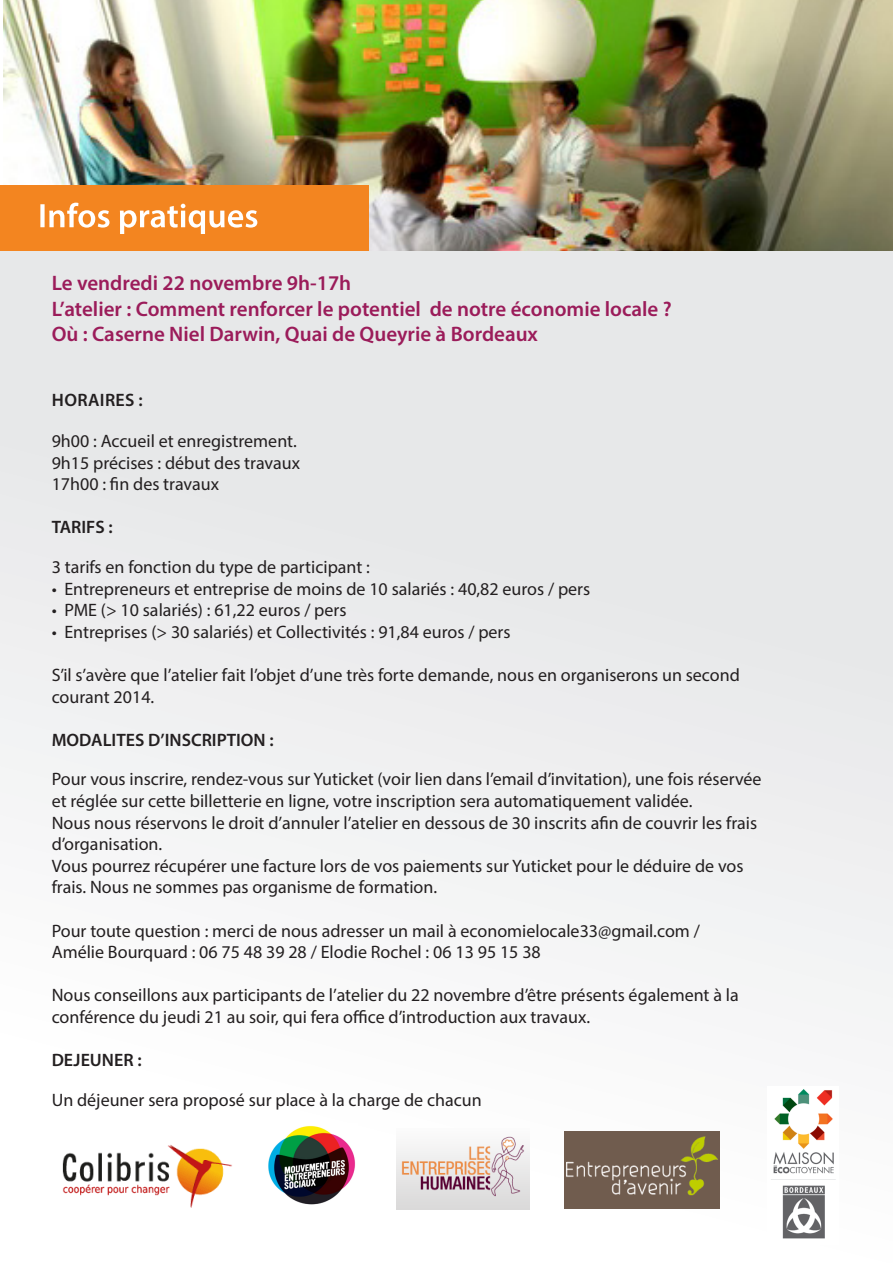
<style>
.page{position:relative;width:893px;height:1263px;background:#fff}
.page>*{position:absolute;margin:0;border:0;box-sizing:border-box;transform-origin:0 0}
.t1{font:600 21px "Myriad Pro";color:#9b1c5a}
.t2{font:18px/21.6px "Myriad Pro";color:#231f20}
.t3{font:600 18px "Myriad Pro";color:#231f20}
.t4{font:600 18px "Myriad Pro";letter-spacing:.02em;color:#231f20}
</style>
<div class="page">
<div style="left:0;top:217px;width:893px;height:1046px;background:linear-gradient(to bottom,#e1e2e4,#fff)"></div>
<img style="left:4px;top:0;width:889px;height:251px">
<div style="left:0;top:186px;width:369px;height:65px;background:#f38520"></div>
<svg style="left:40px;top:203px;width:217px;height:31px"></svg>
<img style="left:59px;top:1145px;width:174px;height:62px">
<img style="left:268px;top:1123px;width:90px;height:84px">
<img style="left:396px;top:1128px;width:133px;height:81px">
<img style="left:564px;top:1132px;width:156px;height:76px">
<img style="left:767px;top:1086px;width:72px;height:158px">
<p class="t1" style="left:52px;top:270px;width:301px">Le vendredi 22 novembre 9h-17h</p>
<p class="t1" style="left:52px;top:295px;width:622px">L’atelier : Comment renforcer le potentiel de notre économie locale ?</p>
<p class="t1" style="left:52px;top:320px;width:488px">Où : Caserne Niel Darwin, Quai de Queyrie à Bordeaux</p>
<p class="t4" style="left:52px;top:388px;width:92px">HORAIRES :</p>
<p class="t2" style="left:52px;top:430px;width:247px">9h00 : Accueil et enregistrement.</p>
<p class="t2" style="left:52px;top:451px;width:250px">9h15 précises : début des travaux</p>
<p class="t2" style="left:52px;top:473px;width:169px">17h00 : fin des travaux</p>
<p class="t3" style="left:52px;top:516px;width:63px">TARIFS :</p>
<p class="t2" style="left:52px;top:556px;width:320px">3 tarifs en fonction du type de participant :</p>
<p class="t2" style="left:52px;top:577px;width:540px">• Entrepreneurs et entreprise de moins de 10 salariés : 40,82 euros / pers</p>
<p class="t2" style="left:52px;top:599px;width:296px">• PME (&gt; 10 salariés) : 61,22 euros / pers</p>
<p class="t2" style="left:52px;top:621px;width:460px">• Entreprises (&gt; 30 salariés) et Collectivités : 91,84 euros / pers</p>
<p class="t2" style="left:52px;top:664px;width:690px">S’il s’avère que l’atelier fait l’objet d’une très forte demande, nous en organiserons un second courant 2014.</p>
<p class="t3" style="left:52px;top:728px;width:224px">MODALITES D’INSCRIPTION :</p>
<p class="t2" style="left:52px;top:768px;width:711px">Pour vous inscrire, rendez-vous sur Yuticket (voir lien dans l’email d’invitation), une fois réservée et réglée sur cette billetterie en ligne, votre inscription sera automatiquement validée.</p>
<p class="t2" style="left:52px;top:811px;width:707px">Nous nous réservons le droit d’annuler l’atelier en dessous de 30 inscrits afin de couvrir les frais d’organisation.</p>
<p class="t2" style="left:52px;top:855px;width:693px">Vous pourrez récupérer une facture lors de vos paiements sur Yuticket pour le déduire de vos frais. Nous ne sommes pas organisme de formation.</p>
<p class="t2" style="left:52px;top:919px;width:650px">Pour toute question : merci de nous adresser un mail à economielocale33@gmail.com /</p>
<p class="t2" style="left:52px;top:941px;width:491px">Amélie Bourquard : 06 75 48 39 28 / Elodie Rochel : 06 13 95 15 38</p>
<p class="t2" style="left:52px;top:984px;width:689px">Nous conseillons aux participants de l’atelier du 22 novembre d’être présents également à la conférence du jeudi 21 au soir, qui fera office d’introduction aux travaux.</p>
<p class="t3" style="left:52px;top:1049px;width:91px">DEJEUNER :</p>
<p class="t2" style="left:52px;top:1089px;width:431px">Un déjeuner sera proposé sur place à la charge de chacun</p>
</div>
